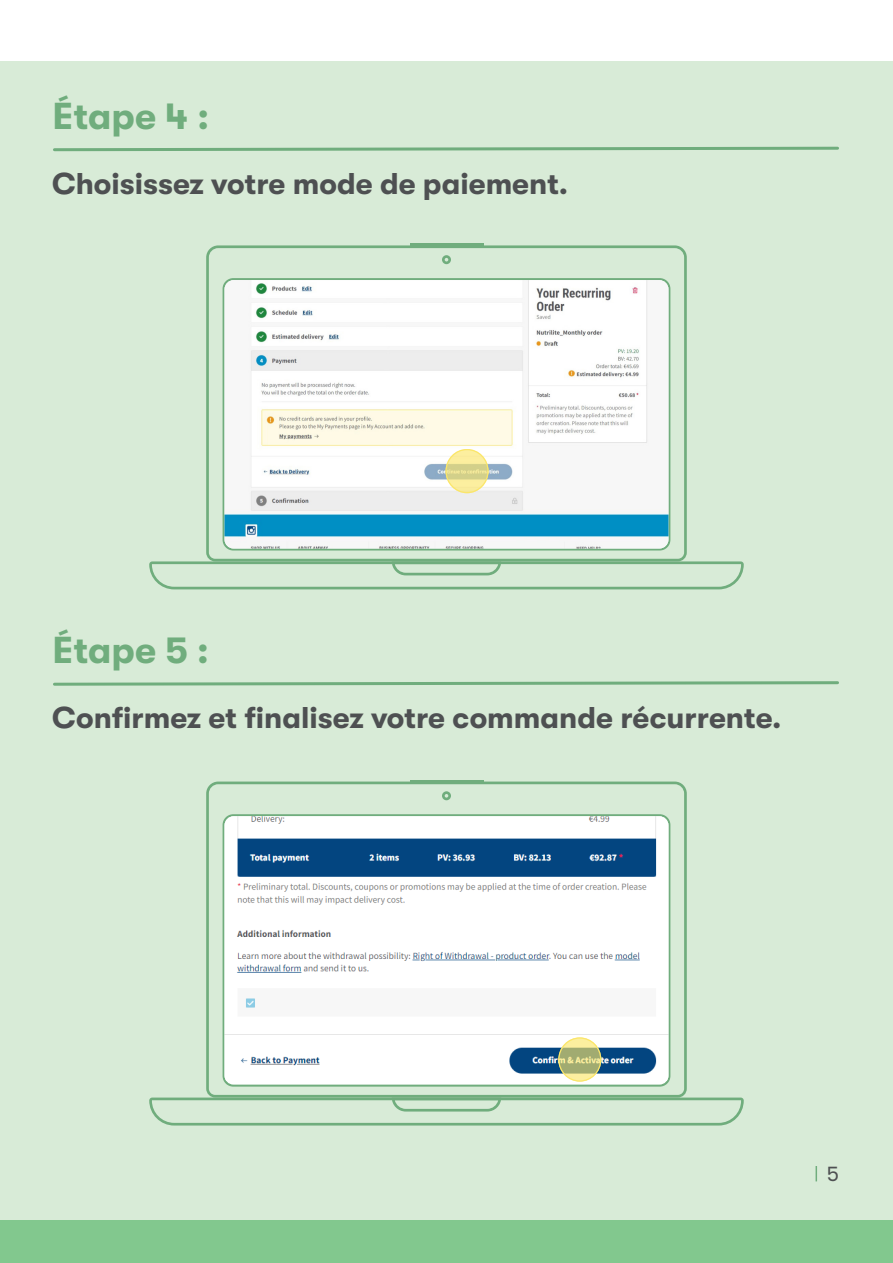
<style>
.page{position:relative;width:893px;height:1263px;background:#fff}
.page>*{position:absolute;margin:0;border:0;box-sizing:border-box;transform-origin:0 0}
.t1{font:700 37.5px "GT Walsheim";color:#70ad7d}
.t2{font:700 30px "GT Walsheim";color:#4e5052}
.t3{font:21px "GT Walsheim";color:#4e5052}
</style>
<div class="page">
<div style="left:0;top:61px;width:893px;height:1202px;background:#d8ebd7"></div>
<div style="left:0;top:1220px;width:893px;height:43px;background:#82c88e"></div>
<svg style="left:815px;top:1166px;width:2px;height:15px"></svg>
<hr style="left:410px;top:243px;width:73px;height:4px;background:#70ad7d">
<svg style="left:206px;top:245px;width:481px;height:316px"></svg>
<svg style="left:442px;top:255px;width:9px;height:9px"></svg>
<svg style="left:149px;top:561px;width:595px;height:28px"></svg>
<svg style="left:223px;top:278px;width:447px;height:272px"></svg>
<img style="left:225px;top:280px;width:443px;height:268px">
<hr style="left:410px;top:780px;width:73px;height:3px;background:#70ad7d">
<svg style="left:206px;top:781px;width:481px;height:316px"></svg>
<svg style="left:442px;top:791px;width:9px;height:9px"></svg>
<svg style="left:149px;top:1097px;width:595px;height:28px"></svg>
<svg style="left:223px;top:814px;width:447px;height:272px"></svg>
<img style="left:225px;top:816px;width:443px;height:265px">
<svg style="left:53px;top:146px;width:786px;height:6px"></svg>
<svg style="left:53px;top:681px;width:786px;height:5px"></svg>
<svg style="left:446px;top:450px;width:42px;height:43px"></svg>
<div style="left:445px;top:449px;width:44px;height:44px;border:1px solid #fbe669;border-radius:50%"></div>
<svg style="left:559px;top:1038px;width:42px;height:43px"></svg>
<div style="left:558px;top:1037px;width:43px;height:45px;border:1px solid #fbe669;border-radius:50%"></div>
<p class="t1" style="left:53px;top:95px;width:158px">Étape 4 :</p>
<p class="t2" style="left:52px;top:166px;width:518px">Choisissez votre mode de paiement.</p>
<p class="t1" style="left:53px;top:629px;width:158px">Étape 5 :</p>
<p class="t2" style="left:52px;top:701px;width:731px">Confirmez et finalisez votre commande récurrente.</p>
<p class="t3" style="left:827px;top:1162px;width:14px">5</p>
</div>
